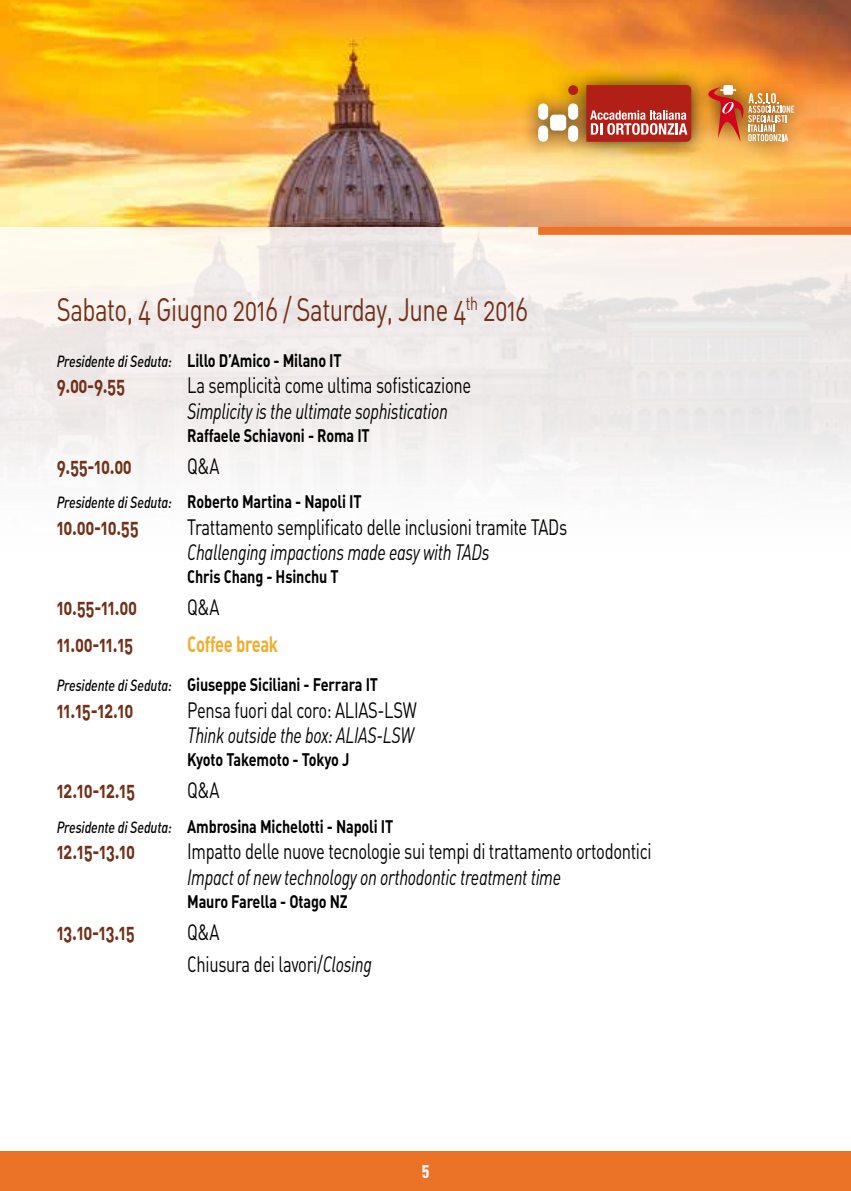
<style>
.page{position:relative;width:851px;height:1191px;background:#fff}
.page>*{position:absolute;margin:0;border:0;box-sizing:border-box;transform-origin:0 0}
.t1{font:32px "DIN Regular Alternate";letter-spacing:-.02em;color:#713017;scale:.75 1}
.t2{font:22px/32.2px "DIN Regular Alternate";letter-spacing:-.02em;color:#000;scale:.75 1}
.t3{font:22px "DIN Regular Italic Alt";letter-spacing:-.02em;color:#000;scale:.75 1}
.t4{font:22px "DIN Bold Alternate";letter-spacing:-.02em;color:#713017;scale:.75 1}
.t5{font:22px "DIN Bold Alternate";letter-spacing:-.02em;color:#f0ad2e;scale:.75 1}
.t6{font:18px "DIN Bold Alternate";letter-spacing:-.01em;color:#000;scale:.8 1}
.t7{font:900 18px "DIN Cond";color:#fff}
.s1{font-family:"DIN Medium Italic Alt";font-size:16px}
.s2{font-family:"DIN Regular Italic Alt"}
</style>
<div class="page">
<img style="left:0;top:0;width:850px;height:227px">
<div style="left:691px;top:67px;width:119px;height:92px;background:#000;opacity:.75"></div>
<svg style="left:709px;top:85px;width:85px;height:57px;background:#da8e54"></svg>
<div style="left:520px;top:67px;width:189px;height:93px;background:#000;opacity:.75"></div>
<div style="left:568px;top:85px;width:10px;height:10px;background:#b21f17;border-radius:50%"></div>
<div style="left:550px;top:115px;width:16px;height:16px;background:#fff;border-radius:4px"></div>
<div style="left:538px;top:103px;width:10px;height:17px;background:#fff;border-radius:5px"></div>
<div style="left:568px;top:103px;width:10px;height:17px;background:#fff;border-radius:5px"></div>
<div style="left:568px;top:125px;width:10px;height:17px;background:#fff;border-radius:5px"></div>
<div style="left:538px;top:125px;width:10px;height:17px;background:#fff;border-radius:5px"></div>
<svg style="left:586px;top:85px;width:105px;height:57px;background:#be453e"></svg>
<div style="left:0;top:1151px;width:850px;height:40px;background:#eb7328"></div>
<div style="left:538px;top:227px;width:312px;height:8px;background:#eb7328"></div>
<h1 class="t1" style="left:57px;top:289px;width:630px">Sabato, 4 Giugno 2016 / Saturday, June 4<sup>th</sup> 2016</h1>
<p class="t6" style="left:57px;top:348px;width:357px"><span class="s1">Presidente di Seduta:</span> Lillo D’Amico - Milano IT</p>
<p class="t4" style="left:57px;top:371px;width:93px">9.00-9.55</p>
<p class="t2" style="left:187px;top:369px;width:380px">La semplicità come ultima sofisticazione</p>
<p class="t3" style="left:187px;top:397px;width:349px">Simplicity is the ultimate sophistication</p>
<p class="t6" style="left:187px;top:423px;width:230px">Raffaele Schiavoni - Roma IT</p>
<p class="t4" style="left:57px;top:451px;width:102px">9.55-10.00</p>
<p class="t2" style="left:187px;top:449px;width:45px">Q&amp;A</p>
<p class="t6" style="left:57px;top:490px;width:382px"><span class="s1">Presidente di Seduta:</span> Roberto Martina - Napoli IT</p>
<p class="t4" style="left:57px;top:512px;width:111px">10.00-10.55</p>
<p class="t2" style="left:187px;top:510px;width:508px">Trattamento semplificato delle inclusioni tramite TADs</p>
<p class="t3" style="left:187px;top:538px;width:404px">Challenging impactions made easy with TADs</p>
<p class="t6" style="left:187px;top:565px;width:191px">Chris Chang - Hsinchu T</p>
<p class="t4" style="left:57px;top:593px;width:109px">10.55-11.00</p>
<p class="t2" style="left:187px;top:591px;width:45px">Q&amp;A</p>
<p class="t4" style="left:57px;top:630px;width:104px">11.00-11.15</p>
<p class="t5" style="left:187px;top:630px;width:123px">Coffee break</p>
<p class="t6" style="left:57px;top:673px;width:403px"><span class="s1">Presidente di Seduta:</span> Giuseppe Siciliani - Ferrara IT</p>
<p class="t4" style="left:57px;top:695px;width:104px">11.15-12.10</p>
<p class="t2" style="left:187px;top:693px;width:307px">Pensa fuori dal coro: ALIAS-LSW</p>
<p class="t3" style="left:187px;top:721px;width:304px">Think outside the box: ALIAS-LSW</p>
<p class="t6" style="left:187px;top:748px;width:204px">Kyoto Takemoto - Tokyo J</p>
<p class="t4" style="left:57px;top:776px;width:106px">12.10-12.15</p>
<p class="t2" style="left:187px;top:774px;width:45px">Q&amp;A</p>
<p class="t6" style="left:57px;top:814px;width:422px"><span class="s1">Presidente di Seduta:</span> Ambrosina Michelotti - Napoli IT</p>
<p class="t4" style="left:57px;top:837px;width:106px">12.15-13.10</p>
<p class="t2" style="left:187px;top:835px;width:620px">Impatto delle nuove tecnologie sui tempi di trattamento ortodontici</p>
<p class="t3" style="left:187px;top:863px;width:500px">Impact of new technology on orthodontic treatment time</p>
<p class="t6" style="left:187px;top:889px;width:202px">Mauro Farella - Otago NZ</p>
<p class="t4" style="left:57px;top:917px;width:106px">13.10-13.15</p>
<p class="t2" style="left:187px;top:915px;width:248px">Q&amp;A<br>Chiusura dei lavori/<span class="s2">Closing</span></p>
<p class="t7" style="left:421px;top:1159px;width:9px">5</p>
</div>
